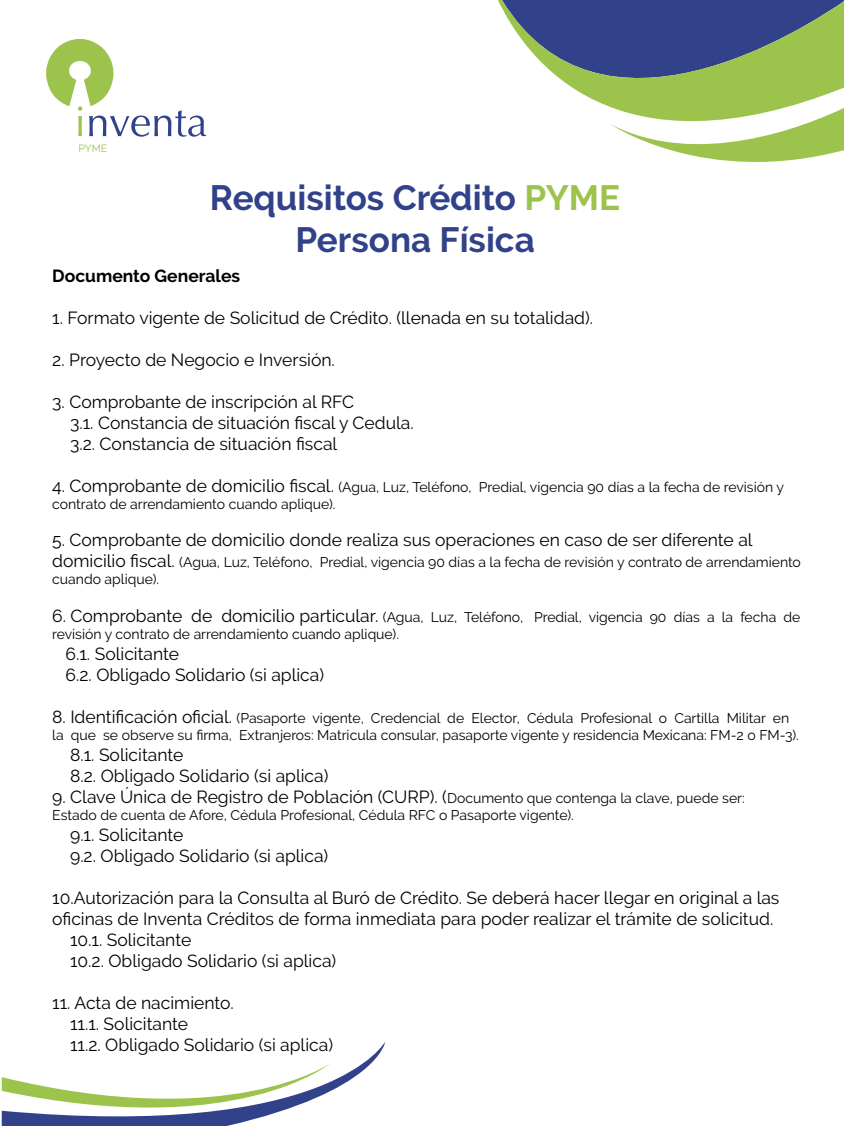
<style>
.page{position:relative;width:844px;height:1126px;background:#fff}
.page>*{position:absolute;margin:0;border:0;box-sizing:border-box;transform-origin:0 0}
.t1{font:700 35px/42px "Raleway";color:#32428a;text-align:center}
.t2{font:17.5px/21px "Raleway";color:#000}
.t3{font:700 17.5px "Raleway";color:#000}
.t4{font:14px/16.8px "Raleway";color:#000}
.t5{font:10.5px "Raleway";color:#9cc34c}
.s1{color:#9cc34c}
.s2{font-size:17.5px}
.s3{font-size:14px}
</style>
<div class="page">
<svg style="left:498px;top:0;width:346px;height:107px;background:#758c82"></svg>
<svg style="left:610px;top:107px;width:234px;height:55px"></svg>
<svg style="left:46px;top:39px;width:160px;height:98px"></svg>
<svg style="left:2px;top:1042px;width:383px;height:83px"></svg>
<p class="t5" style="left:78px;top:142px;width:30px">PYME</p>
<h1 class="t1" style="left:210px;top:177px;width:412px">Requisitos Crédito <span class="s1">PYME<br></span>Persona Física</h1>
<p class="t3" style="left:52px;top:265px;width:190px">Documento Generales</p>
<p class="t2" style="left:52px;top:307px;width:542px">1. Formato vigente de Solicitud de Crédito. (llenada en su totalidad).</p>
<p class="t2" style="left:52px;top:349px;width:284px">2. Proyecto de Negocio e Inversión.</p>
<p class="t2" style="left:70px;top:391px;width:345px;text-indent:-18px">3. Comprobante de inscripción al RFC<br>3.1. Constancia de situación fiscal y Cedula.<br>3.2. Constancia de situación fiscal</p>
<p class="t4" style="left:52px;top:478px;width:733px"><span class="s2">4. Comprobante de domicilio fiscal.</span> (Agua, Luz, Teléfono, Predial, vigencia 90 días a la fecha de revisión y contrato de arrendamiento cuando aplique).</p>
<p class="t2" style="left:52px;top:529px;width:702px">5. Comprobante de domicilio donde realiza sus operaciones en caso de ser diferente al</p>
<p class="t4" style="left:52px;top:554px;width:750px"><span class="s2">domicilio fiscal.</span> (Agua, Luz, Teléfono, Predial, vigencia 90 días a la fecha de revisión y contrato de arrendamiento cuando aplique).</p>
<p class="t4" style="left:52px;top:608px;width:750px"><span class="s2">6. Comprobante de domicilio particular.</span> (Agua, Luz, Teléfono, Predial, vigencia 90 días a la fecha de revisión y contrato de arrendamiento cuando aplique).</p>
<p class="t2" style="left:66px;top:643px;width:260px">6.1. Solicitante<br>6.2. Obligado Solidario (si aplica)</p>
<p class="t4" style="left:52px;top:709px;width:748px"><span class="s2">8. Identificación oficial.</span> (Pasaporte vigente, Credencial de Elector, Cédula Profesional o Cartilla Militar en la que se observe su firma, Extranjeros: Matricula consular, pasaporte vigente y residencia Mexicana: FM-2 o FM-3).</p>
<p class="t2" style="left:70px;top:743px;width:260px">8.1. Solicitante<br>8.2. Obligado Solidario (si aplica)</p>
<p class="t2" style="left:52px;top:785px;width:694px">9. Clave Única de Registro de Población (CURP). (<span class="s3">Documento que contenga la clave, puede ser:</span></p>
<p class="t4" style="left:52px;top:806px;width:523px">Estado de cuenta de Afore, Cédula Profesional, Cédula RFC o Pasaporte vigente).</p>
<p class="t2" style="left:70px;top:823px;width:260px">9.1. Solicitante<br>9.2. Obligado Solidario (si aplica)</p>
<p class="t2" style="left:52px;top:886px;width:729px">10.Autorización para la Consulta al Buró de Crédito. Se deberá hacer llegar en original a las</p>
<p class="t2" style="left:52px;top:907px;width:723px">oficinas de Inventa Créditos de forma inmediata para poder realizar el trámite de solicitud.</p>
<p class="t2" style="left:70px;top:928px;width:123px">10.1. Solicitante</p>
<p class="t2" style="left:70px;top:949px;width:268px">10.2. Obligado Solidario (si aplica)</p>
<p class="t2" style="left:70px;top:991px;width:264px;text-indent:-18px">11. Acta de nacimiento.<br>11.1. Solicitante<br>11.2. Obligado Solidario (si aplica)</p>
</div>
